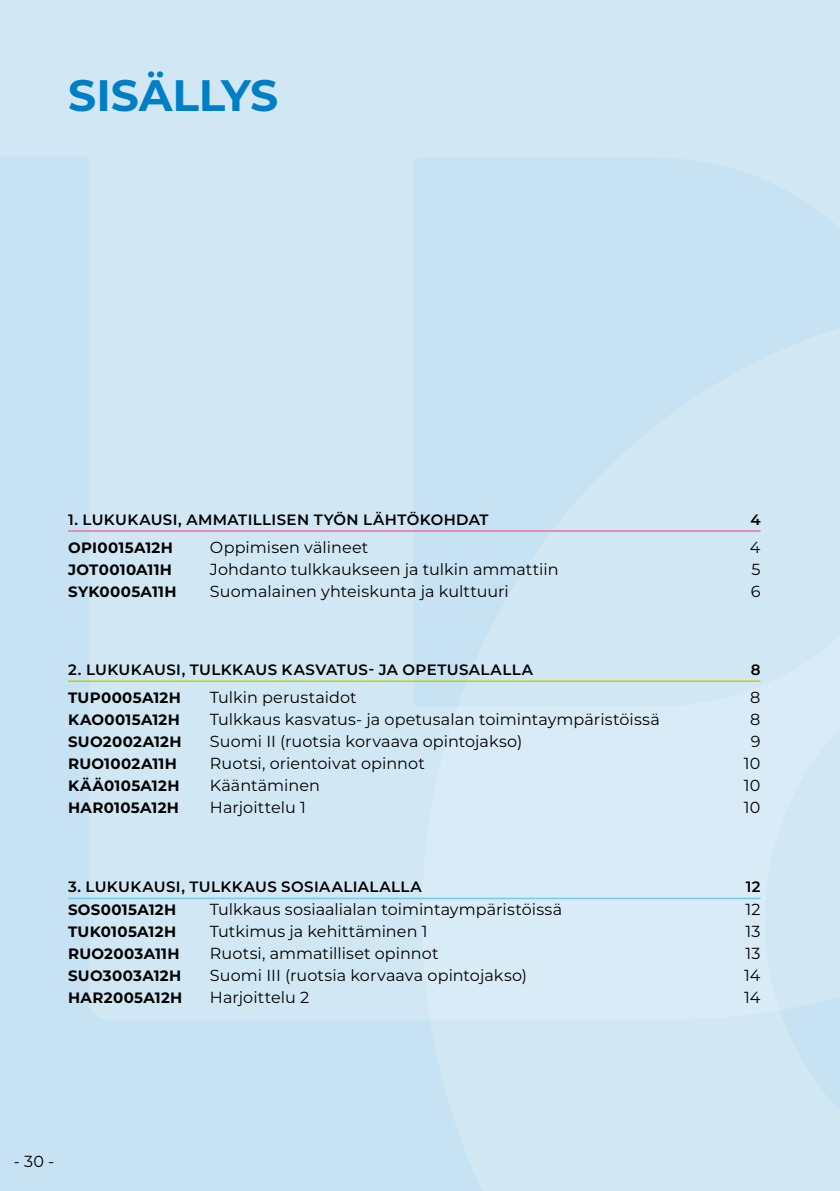
<style>
.page{position:relative;width:840px;height:1191px;background:#fff}
.page>*{position:absolute;margin:0;border:0;box-sizing:border-box;transform-origin:0 0}
.t1{font:700 44px "Montserrat";letter-spacing:-.005em;color:#007fc7}
.t2{font:16px "Montserrat";letter-spacing:.005em;color:#000}
.t3{font:700 15px "Montserrat";letter-spacing:.02em;color:#000}
.t4{font:600 15px "Montserrat";letter-spacing:.025em;color:#000}
</style>
<div class="page">
<div style="left:0;top:0;width:839px;height:1191px;background:#d1e8f4"></div>
<hr style="left:68px;top:530px;width:692px;height:2px;background:#ed6fa7">
<hr style="left:68px;top:680px;width:692px;height:2px;background:#c2d100">
<hr style="left:68px;top:897px;width:692px;height:2px;background:#75cbea">
<h1 class="t1" style="left:68px;top:63px;width:211px">SISÄLLYS</h1>
<p class="t4" style="left:68px;top:508px;width:421px">1. LUKUKAUSI, AMMATILLISEN TYÖN LÄHTÖKOHDAT</p>
<p class="t4" style="left:749px;top:508px;width:12px">4</p>
<p class="t3" style="left:68px;top:537px;width:106px">OPI0015A12H</p>
<p class="t2" style="left:210px;top:536px;width:160px">Oppimisen välineet</p>
<p class="t2" style="left:749px;top:536px;width:12px">4</p>
<p class="t3" style="left:68px;top:559px;width:105px">JOT0010A11H</p>
<p class="t2" style="left:210px;top:558px;width:350px">Johdanto tulkkaukseen ja tulkin ammattiin</p>
<p class="t2" style="left:751px;top:558px;width:11px">5</p>
<p class="t3" style="left:68px;top:581px;width:110px">SYK0005A11H</p>
<p class="t2" style="left:210px;top:580px;width:300px">Suomalainen yhteiskunta ja kulttuuri</p>
<p class="t2" style="left:750px;top:580px;width:11px">6</p>
<p class="t4" style="left:68px;top:659px;width:466px">2. LUKUKAUSI, TULKKAUS KASVATUS- JA OPETUSALALLA</p>
<p class="t4" style="left:750px;top:659px;width:11px">8</p>
<p class="t3" style="left:68px;top:687px;width:114px">TUP0005A12H</p>
<p class="t2" style="left:210px;top:686px;width:148px">Tulkin perustaidot</p>
<p class="t2" style="left:749px;top:686px;width:12px">8</p>
<p class="t3" style="left:68px;top:709px;width:113px">KAO0015A12H</p>
<p class="t2" style="left:210px;top:708px;width:451px">Tulkkaus kasvatus- ja opetusalan toimintaympäristöissä</p>
<p class="t2" style="left:749px;top:708px;width:12px">8</p>
<p class="t3" style="left:68px;top:731px;width:115px">SUO2002A12H</p>
<p class="t2" style="left:210px;top:730px;width:314px">Suomi II (ruotsia korvaava opintojakso)</p>
<p class="t2" style="left:750px;top:730px;width:11px">9</p>
<p class="t3" style="left:68px;top:753px;width:110px">RUO1002A11H</p>
<p class="t2" style="left:210px;top:752px;width:216px">Ruotsi, orientoivat opinnot</p>
<p class="t2" style="left:743px;top:752px;width:18px">10</p>
<p class="t3" style="left:68px;top:775px;width:113px">KÄÄ0105A12H</p>
<p class="t2" style="left:210px;top:774px;width:111px">Kääntäminen</p>
<p class="t2" style="left:743px;top:774px;width:18px">10</p>
<p class="t3" style="left:68px;top:797px;width:112px">HAR0105A12H</p>
<p class="t2" style="left:210px;top:796px;width:97px">Harjoittelu 1</p>
<p class="t2" style="left:743px;top:796px;width:18px">10</p>
<p class="t4" style="left:68px;top:876px;width:355px">3. LUKUKAUSI, TULKKAUS SOSIAALIALALLA</p>
<p class="t4" style="left:745px;top:876px;width:16px">12</p>
<p class="t3" style="left:68px;top:898px;width:110px">SOS0015A12H</p>
<p class="t2" style="left:210px;top:898px;width:353px">Tulkkaus sosiaalialan toimintaympäristöissä</p>
<p class="t2" style="left:745px;top:898px;width:16px">12</p>
<p class="t3" style="left:68px;top:920px;width:109px">TUK0105A12H</p>
<p class="t2" style="left:210px;top:920px;width:219px">Tutkimus ja kehittäminen 1</p>
<p class="t2" style="left:745px;top:920px;width:16px">13</p>
<p class="t3" style="left:68px;top:942px;width:113px">RUO2003A11H</p>
<p class="t2" style="left:210px;top:942px;width:230px">Ruotsi, ammatilliset opinnot</p>
<p class="t2" style="left:745px;top:942px;width:16px">13</p>
<p class="t3" style="left:68px;top:964px;width:115px">SUO3003A12H</p>
<p class="t2" style="left:210px;top:964px;width:318px">Suomi III (ruotsia korvaava opintojakso)</p>
<p class="t2" style="left:743px;top:964px;width:18px">14</p>
<p class="t3" style="left:68px;top:986px;width:116px">HAR2005A12H</p>
<p class="t2" style="left:210px;top:986px;width:101px">Harjoittelu 2</p>
<p class="t2" style="left:743px;top:986px;width:18px">14</p>
<p class="t2" style="left:14px;top:1150px;width:42px">- 30 -</p>
</div>
